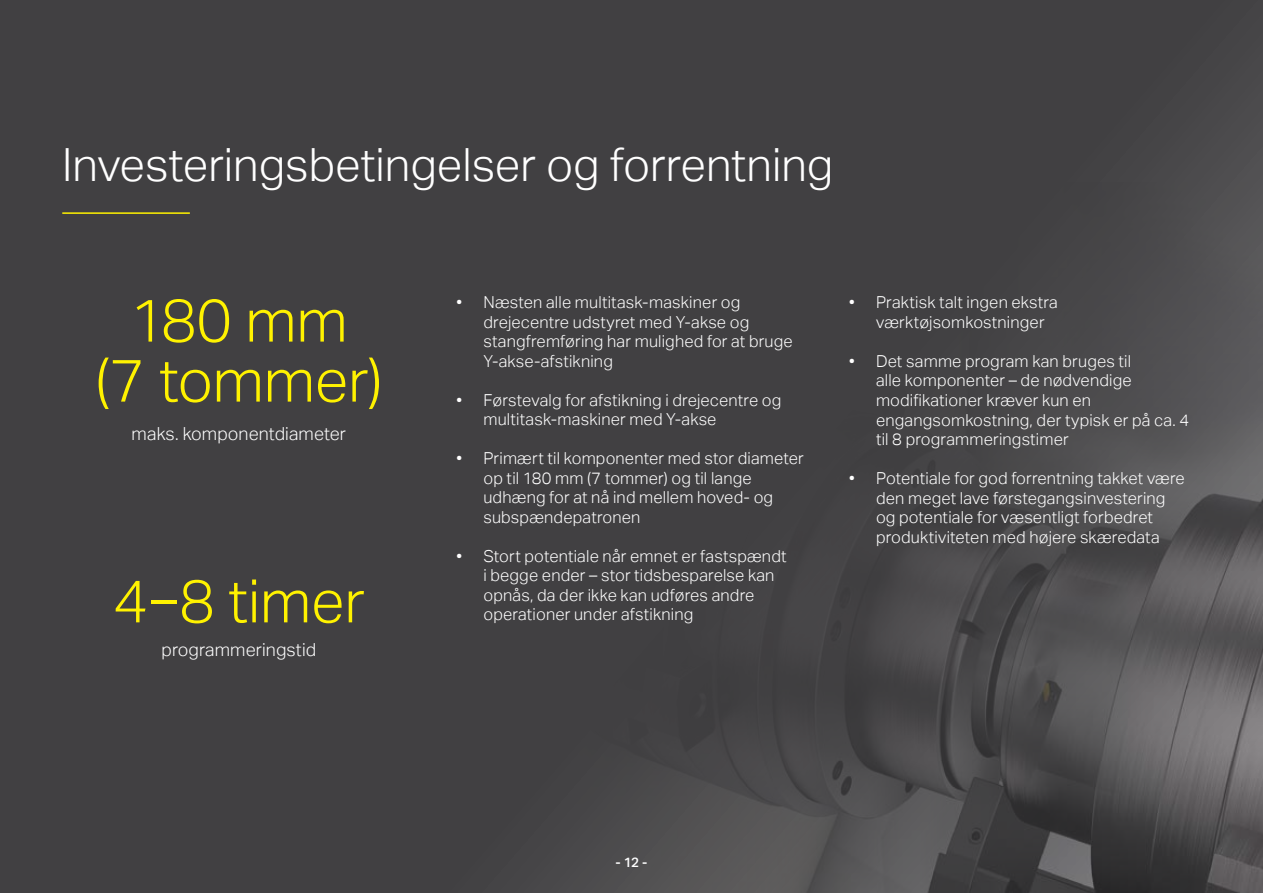
<style>
.page{position:relative;width:1263px;height:893px;background:#414042}
.page>*{position:absolute;margin:0;border:0;box-sizing:border-box;transform-origin:0 0}
.t1{font:300 60px/60px "Aktiv Grotesk";color:#fff200;text-align:center}
.t2{font:300 45.75px "Aktiv Grotesk";color:#fff}
.t3{font:300 18px "Aktiv Grotesk";letter-spacing:.005em;color:#fff}
.t4{font:300 16.5px/19.5px "Aktiv Grotesk";letter-spacing:.01em;color:#fff}
.t5{font:500 13.5px "Aktiv Grotesk";color:#fff}
</style>
<div class="page">
<img style="left:565px;top:182px;width:698px;height:711px">
<h2 class="t2" style="left:62px;top:138px;width:773px">Investeringsbetingelser og forrentning</h2>
<h1 class="t1" style="left:95px;top:291px;width:289px">180 mm<br>(7 tommer)</h1>
<p class="t3" style="left:132px;top:423px;width:216px">maks. komponentdiameter</p>
<h1 class="t1" style="left:113px;top:572px;width:253px">4−8 timer</h1>
<p class="t3" style="left:161px;top:639px;width:156px">programmeringstid</p>
<p class="t4" style="left:483px;top:293px;width:311px;text-indent:-27px">• Næsten alle multitask-maskiner og drejecentre udstyret med Y-akse og stangfremføring har mulighed for at bruge Y-akse-afstikning</p>
<p class="t4" style="left:483px;top:390px;width:299px;text-indent:-27px">• Førstevalg for afstikning i drejecentre og multitask-maskiner med Y-akse</p>
<p class="t4" style="left:483px;top:449px;width:322px;text-indent:-27px">• Primært til komponenter med stor diameter op til 180 mm (7 tommer) og til lange udhæng for at nå ind mellem hoved- og subspændepatronen</p>
<p class="t4" style="left:483px;top:546px;width:305px;text-indent:-27px">• Stort potentiale når emnet er fastspændt i begge ender – stor tidsbesparelse kan opnås, da der ikke kan udføres andre operationer under afstikning</p>
<p class="t4" style="left:876px;top:293px;width:183px;text-indent:-27px">• Praktisk talt ingen ekstra værktøjsomkostninger</p>
<p class="t4" style="left:876px;top:352px;width:315px;text-indent:-27px">• Det samme program kan bruges til<br>alle komponenter – de nødvendige modifikationer kræver kun en engangsomkostning, der typisk er på ca. 4 til 8 programmeringstimer</p>
<p class="t4" style="left:849px;top:469px;width:337px;text-align:center">• Potentiale for god forrentning takket være den meget lave førstegangsinvestering<br>og potentiale for væsentligt forbedret produktiviteten med højere skæredata</p>
<p class="t5" style="left:615px;top:854px;width:33px">- 12 -</p>
</div>
